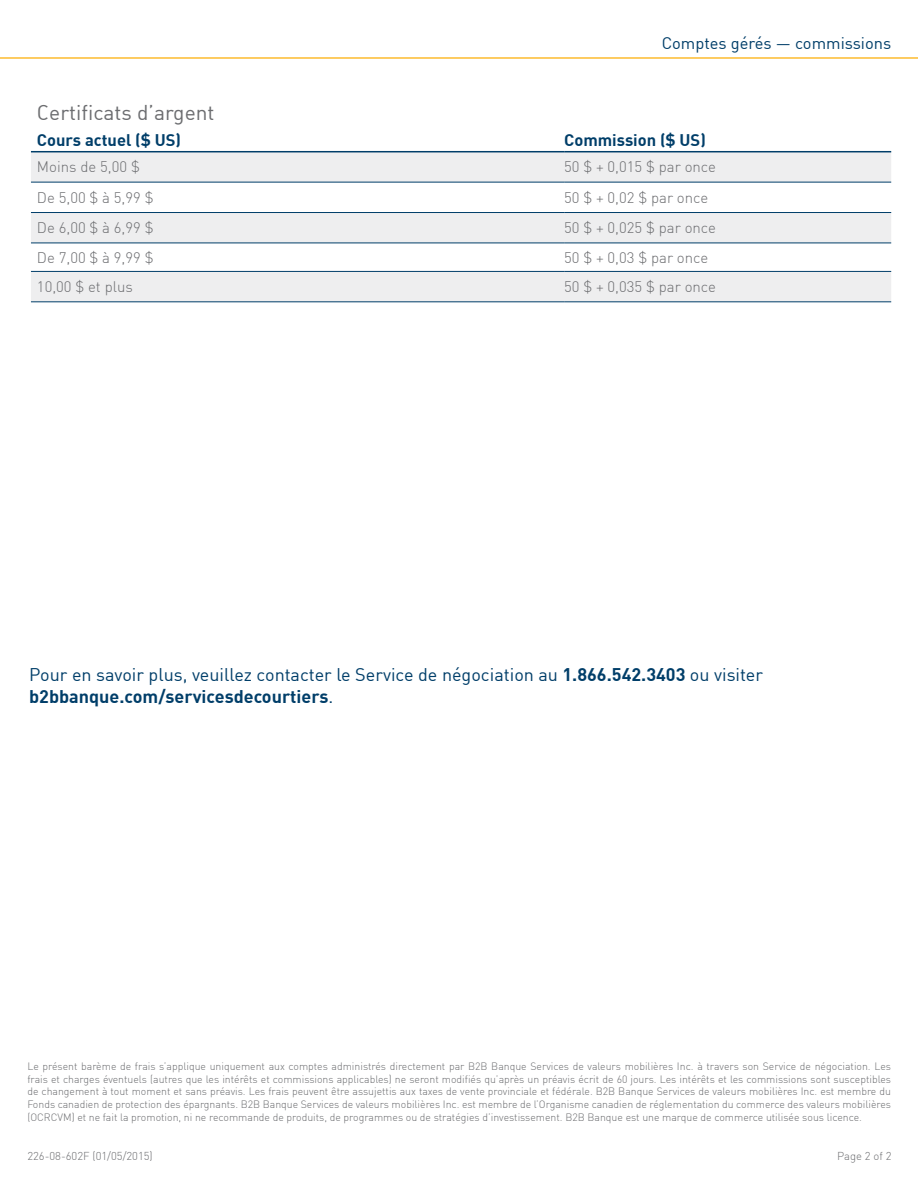
<style>
.page{position:relative;width:918px;height:1188px;background:#fff}
.page>*{position:absolute;margin:0;border:0;box-sizing:border-box;transform-origin:0 0}
.t1{font:21px "DIN Regular Alternate";color:#6c6d70}
.COPY_-_Call_to_actio{font:18px/21.6px "DIN";color:#003e69}
.t2{font:700 16.5px "DIN";color:#003e69}
.HEADING_-_Page_2_TOP{font:16.5px "DIN";color:#003e69}
.Paragraph_Style_2{font:300 15px "DIN";color:#6c6d70}
.COPY_-_Mice_Type{font:300 11.25px "DIN";color:#6c6d70}
.t3{font:300 10.5px/12.6px "DIN";color:#6c6d70;text-align:justify}
.s1{font-weight:700}
</style>
<div class="page">
<hr style="left:0;top:57px;width:918px;height:2px;background:#fdbb2e">
<svg style="left:31px;top:152px;width:860px;height:150px;fill:#eeeeef"></svg>
<hr style="left:31px;top:302px;width:533px;height:1px;background:#003e69">
<hr style="left:564px;top:302px;width:327px;height:1px;background:#003e69">
<hr style="left:31px;top:182px;width:533px;height:1px;background:#003e69">
<hr style="left:564px;top:182px;width:327px;height:1px;background:#003e69">
<hr style="left:31px;top:151px;width:533px;height:1px;background:#003e69">
<hr style="left:564px;top:151px;width:327px;height:1px;background:#003e69">
<hr style="left:31px;top:212px;width:533px;height:1px;background:#003e69">
<hr style="left:564px;top:212px;width:327px;height:1px;background:#003e69">
<hr style="left:31px;top:243px;width:533px;height:1px;background:#003e69">
<hr style="left:564px;top:243px;width:327px;height:1px;background:#003e69">
<hr style="left:31px;top:271px;width:533px;height:1px;background:#003e69">
<hr style="left:564px;top:271px;width:327px;height:1px;background:#003e69">
<p class="HEADING_-_Page_2_TOP" style="left:662px;top:33px;width:231px">Comptes gérés — commissions</p>
<p class="t1" style="left:37px;top:100px;width:179px">Certificats d’argent</p>
<p class="t2" style="left:37px;top:129px;width:146px">Cours actuel ($ US)</p>
<p class="t2" style="left:564px;top:129px;width:143px">Commission ($ US)</p>
<p class="Paragraph_Style_2" style="left:37px;top:158px;width:104px">Moins de 5,00 $</p>
<p class="Paragraph_Style_2" style="left:564px;top:158px;width:153px">50 $ + 0,015 $ par once</p>
<p class="Paragraph_Style_2" style="left:37px;top:188px;width:118px">De 5,00 $ à 5,99 $</p>
<p class="Paragraph_Style_2" style="left:564px;top:188px;width:146px">50 $ + 0,02 $ par once</p>
<p class="Paragraph_Style_2" style="left:37px;top:218px;width:118px">De 6,00 $ à 6,99 $</p>
<p class="Paragraph_Style_2" style="left:564px;top:218px;width:153px">50 $ + 0,025 $ par once</p>
<p class="Paragraph_Style_2" style="left:37px;top:248px;width:118px">De 7,00 $ à 9,99 $</p>
<p class="Paragraph_Style_2" style="left:564px;top:248px;width:146px">50 $ + 0,03 $ par once</p>
<p class="Paragraph_Style_2" style="left:37px;top:277px;width:97px">10,00 $ et plus</p>
<p class="Paragraph_Style_2" style="left:564px;top:277px;width:153px">50 $ + 0,035 $ par once</p>
<p class="COPY_-_Call_to_actio" style="left:29px;top:663px;width:735px">Pour en savoir plus, veuillez contacter le Service de négociation au <span class="s1">1.866.542.3403</span> ou visiter <span class="s1">b2bbanque.com/servicesdecourtiers</span>.</p>
<p class="t3" style="left:27px;top:1060px;width:865px">Le présent barème de frais s’applique uniquement aux comptes administrés directement par B2B Banque Services de valeurs mobilières Inc. à travers son Service de négociation. Les frais et charges éventuels (autres que les intérêts et commissions applicables) ne seront modifiés qu’après un préavis écrit de 60 jours. Les intérêts et les commissions sont susceptibles de changement à tout moment et sans préavis. Les frais peuvent être assujettis aux taxes de vente provinciale et fédérale. B2B Banque Services de valeurs mobilières Inc. est membre du Fonds canadien de protection des épargnants. B2B Banque Services de valeurs mobilières Inc. est membre de l’Organisme canadien de réglementation du commerce des valeurs mobilières (OCRCVM) et ne fait la promotion, ni ne recommande de produits, de programmes ou de stratégies d’investissement. B2B Banque est une marque de commerce utilisée sous licence.</p>
<p class="COPY_-_Mice_Type" style="left:27px;top:1149px;width:127px">226-08-602F (01/05/2015)</p>
<p class="COPY_-_Mice_Type" style="left:837px;top:1149px;width:56px">Page 2 of 2</p>
</div>
